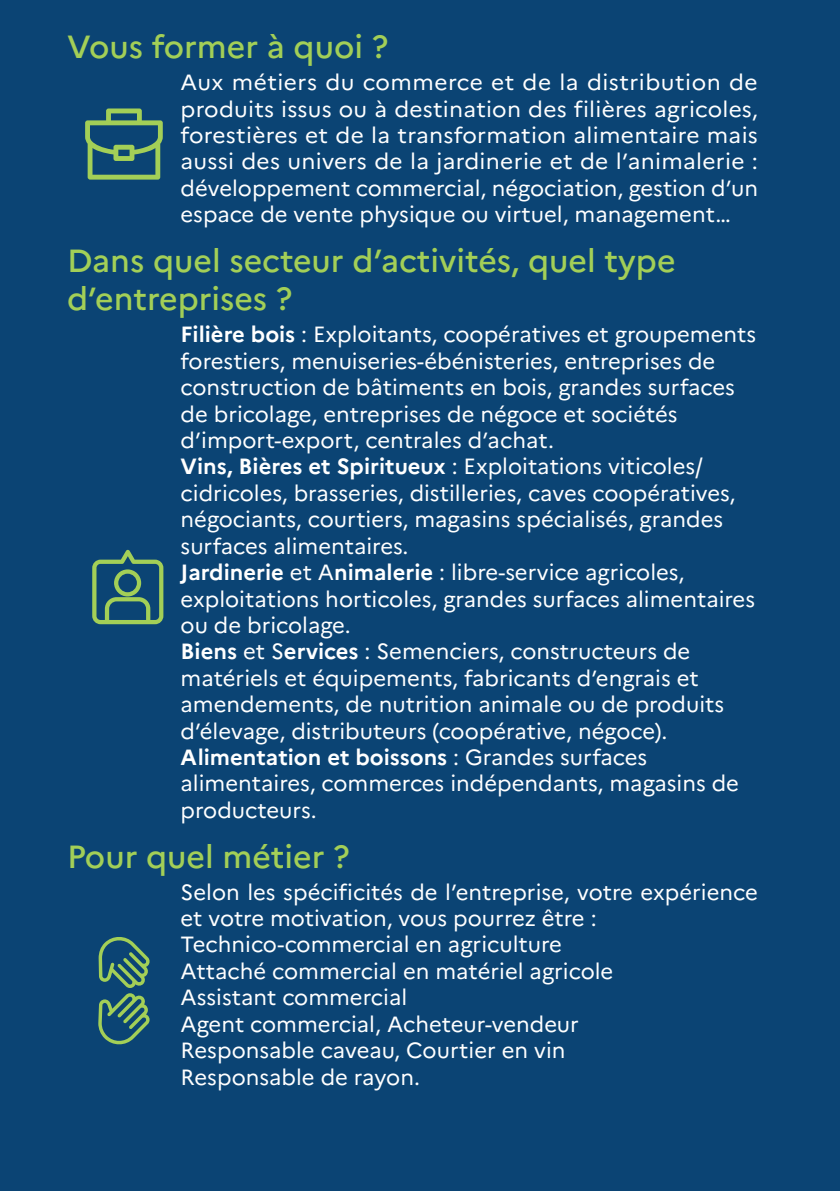
<style>
.page{position:relative;width:840px;height:1191px;background:#fff}
.page>*{position:absolute;margin:0;border:0;box-sizing:border-box;transform-origin:0 0}
.titre_bleu{font:500 32px/38.4px "Marianne";color:#a3cf57}
.titre_bleu-2{font:22px/26.4px "Marianne";color:#fff}
.Texte{font:22px/26.4px "Marianne";color:#fff;text-align:justify}
.s1{font-weight:700}
</style>
<div class="page">
<div style="left:0;top:0;width:839px;height:1191px;background:#0b4474"></div>
<svg style="left:85px;top:108px;width:78px;height:72px"></svg>
<svg style="left:92px;top:550px;width:71px;height:74px"></svg>
<svg style="left:98px;top:937px;width:52px;height:108px"></svg>
<p class="titre_bleu" style="left:67px;top:25px;width:322px">Vous former à quoi ?</p>
<p class="Texte" style="left:180px;top:67px;width:579px">Aux métiers du commerce et de la distribution de produits issus ou à destination des filières agricoles, forestières et de la transformation alimentaire mais aussi des univers de la jardinerie et de l’animalerie : développement commercial, négociation, gestion d’un espace de vente physique ou virtuel, management…</p>
<p class="titre_bleu" style="left:67px;top:239px;width:609px">Dans quel secteur d’activités, quel type d’entreprises ?</p>
<p class="titre_bleu-2" style="left:180px;top:320px;width:577px"><span class="s1">Filière bois</span> : Exploitants, coopératives et groupements forestiers, menuiseries-ébénisteries, entreprises de construction de bâtiments en bois, grandes surfaces de bricolage, entreprises de négoce et sociétés d’import-export, centrales d’achat.</p>
<p class="titre_bleu-2" style="left:180px;top:452px;width:556px"><span class="s1">Vins, Bières et Spiritueux</span> : Exploitations viticoles/ cidricoles, brasseries, distilleries, caves coopératives, négociants, courtiers, magasins spécialisés, grandes surfaces alimentaires.</p>
<p class="titre_bleu-2" style="left:180px;top:557px;width:575px"><span class="s1">Jardinerie</span> et A<span class="s1">nimalerie</span> : libre-service agricoles, exploitations horticoles, grandes surfaces alimentaires ou de bricolage.</p>
<p class="titre_bleu-2" style="left:180px;top:636px;width:544px"><span class="s1">Biens</span> et S<span class="s1">ervices</span> : Semenciers, constructeurs de matériels et équipements, fabricants d’engrais et amendements, de nutrition animale ou de produits d’élevage, distributeurs (coopérative, négoce).</p>
<p class="titre_bleu-2" style="left:180px;top:742px;width:559px"><span class="s1">Alimentation et boissons</span> : Grandes surfaces alimentaires, commerces indépendants, magasins de producteurs.</p>
<p class="titre_bleu" style="left:67px;top:834px;width:284px">Pour quel métier ?</p>
<p class="titre_bleu-2" style="left:180px;top:877px;width:578px">Selon les spécificités de l’entreprise, votre expérience et votre motivation, vous pourrez être :</p>
<p class="titre_bleu-2" style="left:180px;top:929px;width:383px">Technico-commercial en agriculture</p>
<p class="titre_bleu-2" style="left:180px;top:956px;width:434px">Attaché commercial en matériel agricole</p>
<p class="titre_bleu-2" style="left:180px;top:982px;width:228px">Assistant commercial</p>
<p class="titre_bleu-2" style="left:180px;top:1009px;width:399px">Agent commercial, Acheteur-vendeur</p>
<p class="titre_bleu-2" style="left:180px;top:1035px;width:386px">Responsable caveau, Courtier en vin</p>
<p class="titre_bleu-2" style="left:180px;top:1061px;width:241px">Responsable de rayon.</p>
</div>
